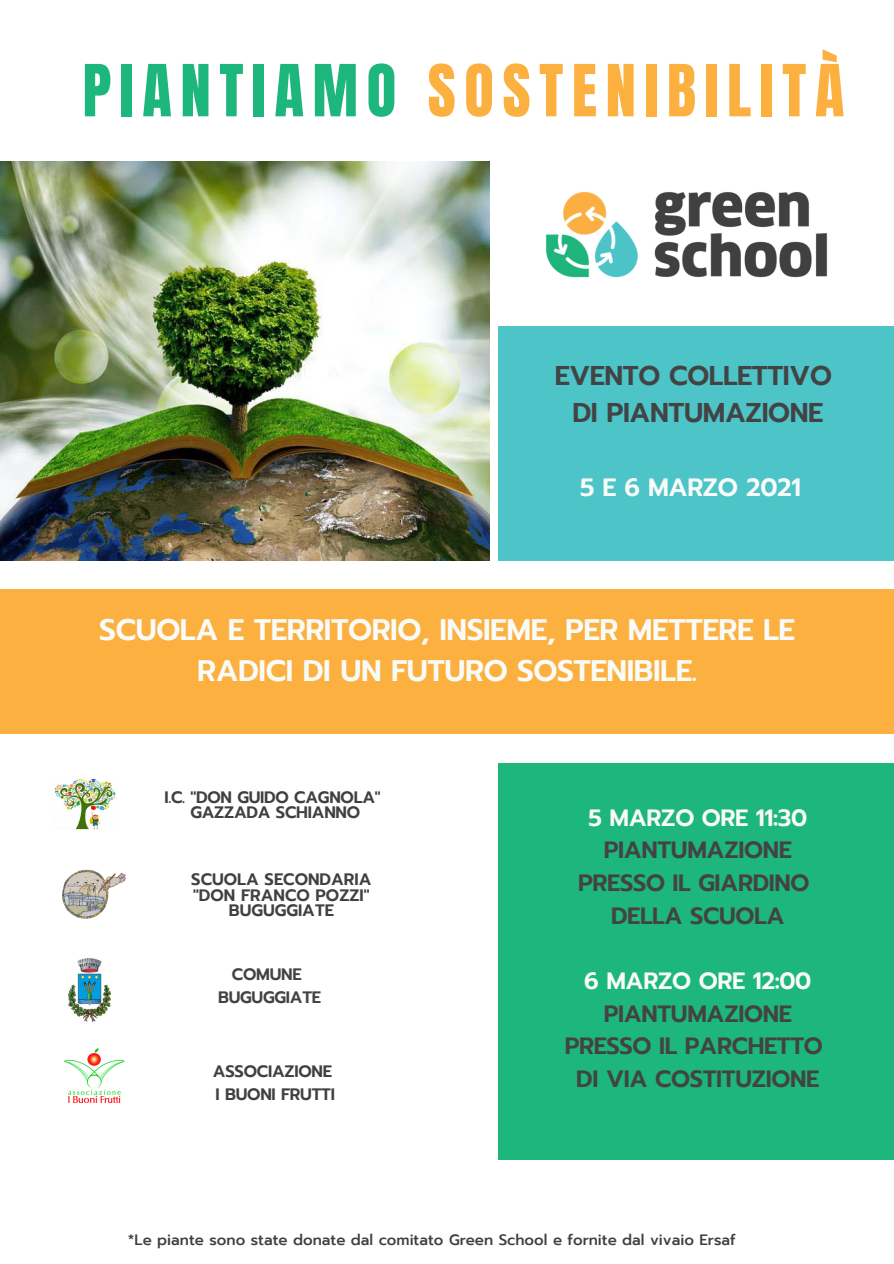
<style>
.page{position:relative;width:894px;height:1264px;background:#fff}
.page>*{position:absolute;margin:0;border:0;box-sizing:border-box;transform-origin:0 0}
.t1{font:60.9px "Anton";letter-spacing:.14em;color:#fbb040}
.t2{font:600 29.55px/41.1px "Prompt";letter-spacing:-.015em;color:#f9fbf8;text-align:center}
.t3{font:600 27px "Prompt";letter-spacing:-.015em;color:#434344}
.t4{font:600 24.9px "Prompt";letter-spacing:-.015em;color:#f9fbf8}
.t5{font:600 23.55px "Prompt";letter-spacing:-.015em;color:#434344}
.t6{font:600 23.55px "Prompt";letter-spacing:-.015em;color:#f9fbf8}
.t7{font:600 16.5px "Prompt";letter-spacing:-.015em;color:#404041}
.t8{font:600 16.5px "Prompt";letter-spacing:-.015em;color:#434344}
.t9{font:500 15px "Prompt";color:#404041}
.s1{color:#1db67c}
</style>
<div class="page">
<img style="left:63px;top:869px;width:63px;height:49px">
<img style="left:54px;top:778px;width:62px;height:52px">
<img style="left:68px;top:958px;width:43px;height:63px">
<img style="left:64px;top:1048px;width:61px;height:55px">
<div style="left:498px;top:326px;width:395px;height:235px;background:#4cc4c8"></div>
<img style="left:0;top:161px;width:489px;height:399px">
<div style="left:0;top:589px;width:893px;height:144px;background:#fbb040"></div>
<img style="left:545px;top:192px;width:283px;height:86px">
<div style="left:498px;top:763px;width:395px;height:396px;background:#1db67c"></div>
<p class="t1" style="left:82px;top:47px;width:763px"><span class="s1">PIANTIAMO</span> SOSTENIBILITÀ</p>
<p class="t3" style="left:554px;top:355px;width:279px">EVENTO COLLETTIVO</p>
<p class="t3" style="left:572px;top:393px;width:252px">DI PIANTUMAZIONE</p>
<p class="t4" style="left:580px;top:468px;width:222px">5 E 6 MARZO 2021</p>
<p class="t2" style="left:99px;top:610px;width:697px">SCUOLA E TERRITORIO, INSIEME, PER METTERE LE<br>RADICI DI UN FUTURO SOSTENIBILE.</p>
<p class="t7" style="left:164px;top:784px;width:218px">I.C. "DON GUIDO CAGNOLA"</p>
<p class="t7" style="left:190px;top:800px;width:171px">GAZZADA SCHIANNO</p>
<p class="t7" style="left:191px;top:866px;width:182px">SCUOLA SECONDARIA</p>
<p class="t7" style="left:193px;top:882px;width:178px">"DON FRANCO POZZI"</p>
<p class="t7" style="left:229px;top:898px;width:107px">BUGUGGIATE</p>
<p class="t8" style="left:232px;top:962px;width:71px">COMUNE</p>
<p class="t8" style="left:218px;top:984px;width:104px">BUGUGGIATE</p>
<p class="t7" style="left:213px;top:1059px;width:121px">ASSOCIAZIONE</p>
<p class="t7" style="left:215px;top:1081px;width:121px">I BUONI FRUTTI</p>
<p class="t6" style="left:588px;top:800px;width:220px">5 MARZO ORE 11:30</p>
<p class="t5" style="left:603px;top:832px;width:190px">PIANTUMAZIONE</p>
<p class="t5" style="left:578px;top:865px;width:233px">PRESSO IL GIARDINO</p>
<p class="t5" style="left:611px;top:898px;width:175px">DELLA SCUOLA</p>
<p class="t6" style="left:584px;top:963px;width:228px">6 MARZO ORE 12:00</p>
<p class="t5" style="left:603px;top:995px;width:190px">PIANTUMAZIONE</p>
<p class="t5" style="left:564px;top:1028px;width:259px">PRESSO IL PARCHETTO</p>
<p class="t5" style="left:576px;top:1061px;width:244px">DI VIA COSTITUZIONE</p>
<p class="t9" style="left:128px;top:1228px;width:609px">*Le piante sono state donate dal comitato Green School e fornite dal vivaio Ersaf</p>
</div>
